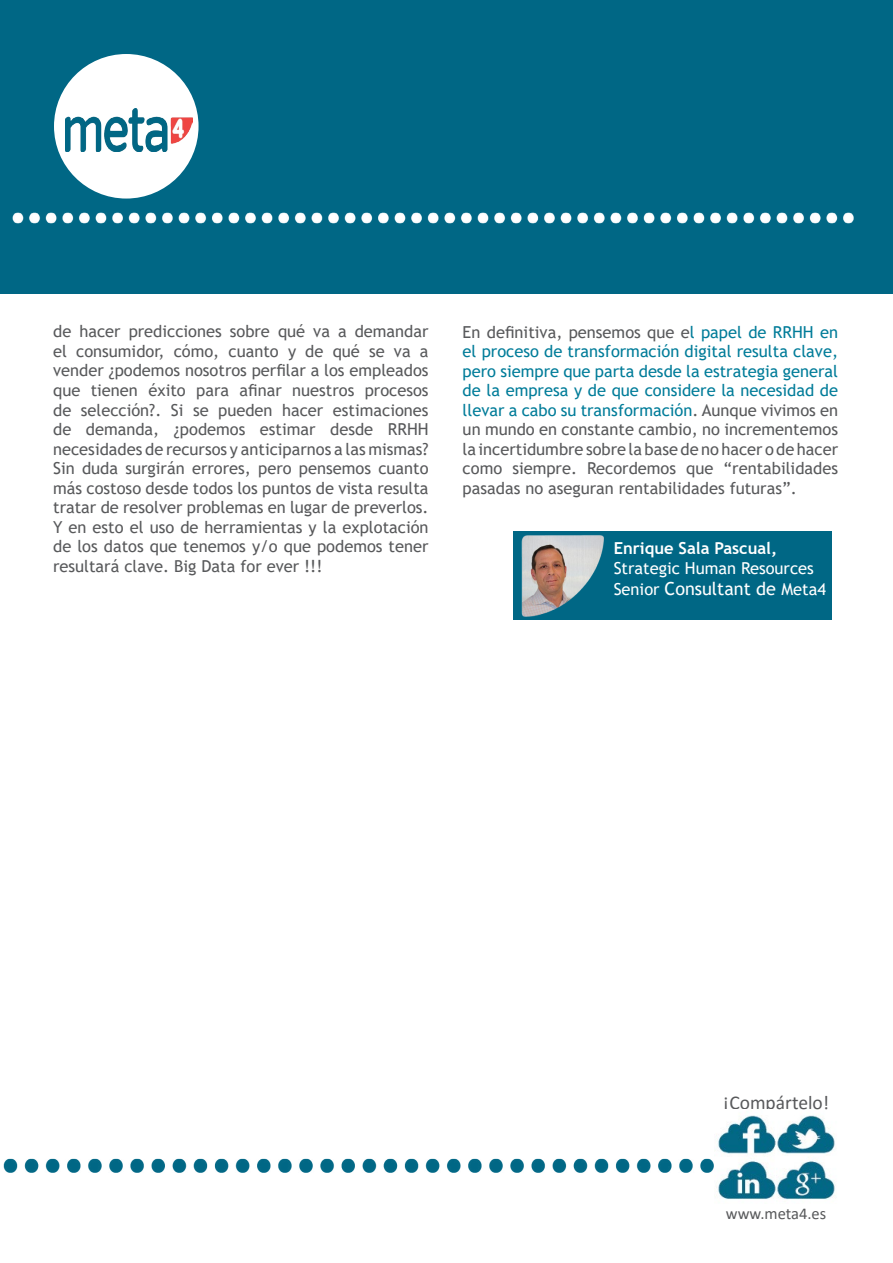
<style>
.page{position:relative;width:893px;height:1263px;background:#fff}
.page>*{position:absolute;margin:0;border:0;box-sizing:border-box;transform-origin:0 0}
.t1{font:19.5px "Calibri";color:#58595b}
.t2{font:18px "Trebuchet MS";color:#fff}
.t3{font:16.5px/19.5px "Trebuchet MS";color:#58595b;text-align:justify}
.t4{font:16.5px "Trebuchet MS";color:#fff}
.t5{font:700 16.5px "Trebuchet MS";color:#fff}
.t6{font:16.5px "Calibri";color:#58595b}
.s1{color:#007c99}
.s2{font-size:16.5px}
</style>
<div class="page">
<img style="left:716px;top:1115px;width:119px;height:85px">
<img style="left:718px;top:1115px;width:58px;height:41px">
<img style="left:3px;top:1158px;width:711px;height:15px">
<div style="left:0;top:0;width:893px;height:293px;background:#006785"></div>
<img style="left:12px;top:212px;width:842px;height:12px">
<div style="left:54px;top:54px;width:145px;height:145px;background:#fff;border-radius:50%"></div>
<img style="left:66px;top:108px;width:126px;height:43px">
<div style="left:513px;top:531px;width:318px;height:89px;background:#006785"></div>
<img style="left:521px;top:535px;width:83px;height:82px">
<p class="t3" style="left:53px;top:322px;width:377px">de hacer predicciones sobre qué va a demandar el consumidor, cómo, cuanto y de qué se va a vender ¿podemos nosotros perfilar a los empleados que tienen éxito para afinar nuestros procesos de selección?. Si se pueden hacer estimaciones de demanda, ¿podemos estimar desde RRHH necesidades de recursos y anticiparnos a las mismas?<br>Sin duda surgirán errores, pero pensemos cuanto más costoso desde todos los puntos de vista resulta tratar de resolver problemas en lugar de preverlos.<br>Y en esto el uso de herramientas y la explotación de los datos que tenemos y/o que podemos tener resultará clave. Big Data for ever !!!</p>
<p class="t3" style="left:463px;top:322px;width:377px">En definitiva, pensemos que e<span class="s1">l papel de RRHH en el proceso de transformación digital resulta clave, pero siempre que parta desde la estrategia general de la empresa y de que considere la necesidad de llevar a cabo su transformación</span>. Aunque vivimos en un mundo en constante cambio, no incrementemos la incertidumbre sobre la base de no hacer o de hacer como siempre. Recordemos que “rentabilidades pasadas no aseguran rentabilidades futuras”.</p>
<p class="t5" style="left:614px;top:538px;width:165px">Enrique Sala Pascual,</p>
<p class="t4" style="left:614px;top:558px;width:202px">Strategic Human Resources</p>
<p class="t2" style="left:614px;top:578px;width:214px"><span class="s2">Senior</span> Consultant de <span class="s2">Meta4</span></p>
<p class="t1" style="left:723px;top:1089px;width:108px">¡Compártelo!</p>
<p class="t6" style="left:726px;top:1201px;width:102px">www.meta4.es</p>
</div>
